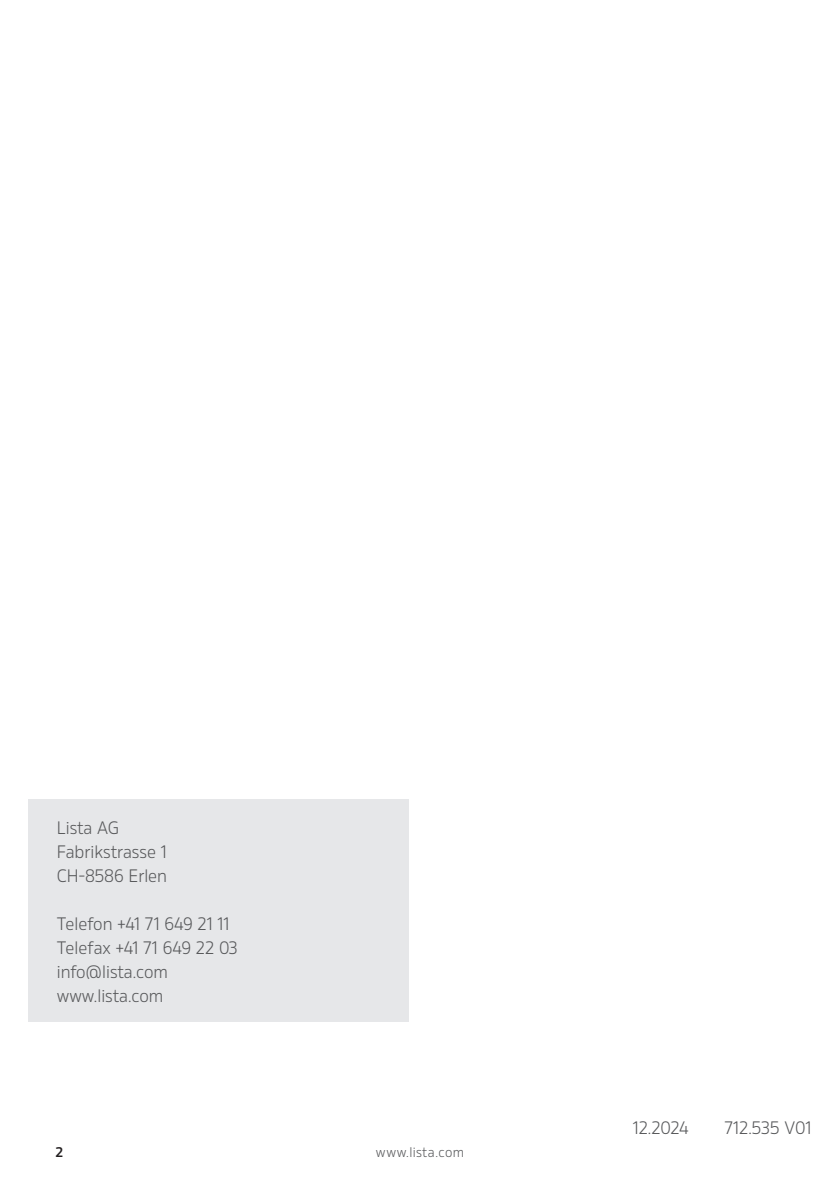
<style>
.page{position:relative;width:840px;height:1191px;background:#fff}
.page>*{position:absolute;margin:0;border:0;box-sizing:border-box;transform-origin:0 0}
.t1{font:300 18px/24px "Rleud";color:#57585a}
.t2{font:300 14px "Rleud";letter-spacing:.025em;color:#57585a}
.t3{font:600 14px "Rleud";color:#231f20}
</style>
<div class="page">
<div style="left:28px;top:799px;width:380px;height:222px;background:#e6e7e9"></div>
<p class="t1" style="left:57px;top:815px;width:112px">Lista AG<br>Fabrikstrasse 1<br>CH-8586 Erlen</p>
<p class="t1" style="left:57px;top:911px;width:182px">Telefon +41 71 649 21 11<br>Telefax +41 71 649 22 03 info@lista.com www.lista.com</p>
<p class="t3" style="left:55px;top:1142px;width:9px">2</p>
<p class="t2" style="left:375px;top:1143px;width:90px">www.lista.com</p>
<p class="t1" style="left:632px;top:1115px;width:57px">12.2024</p>
<p class="t1" style="left:724px;top:1115px;width:88px">712.535 V01</p>
</div>
